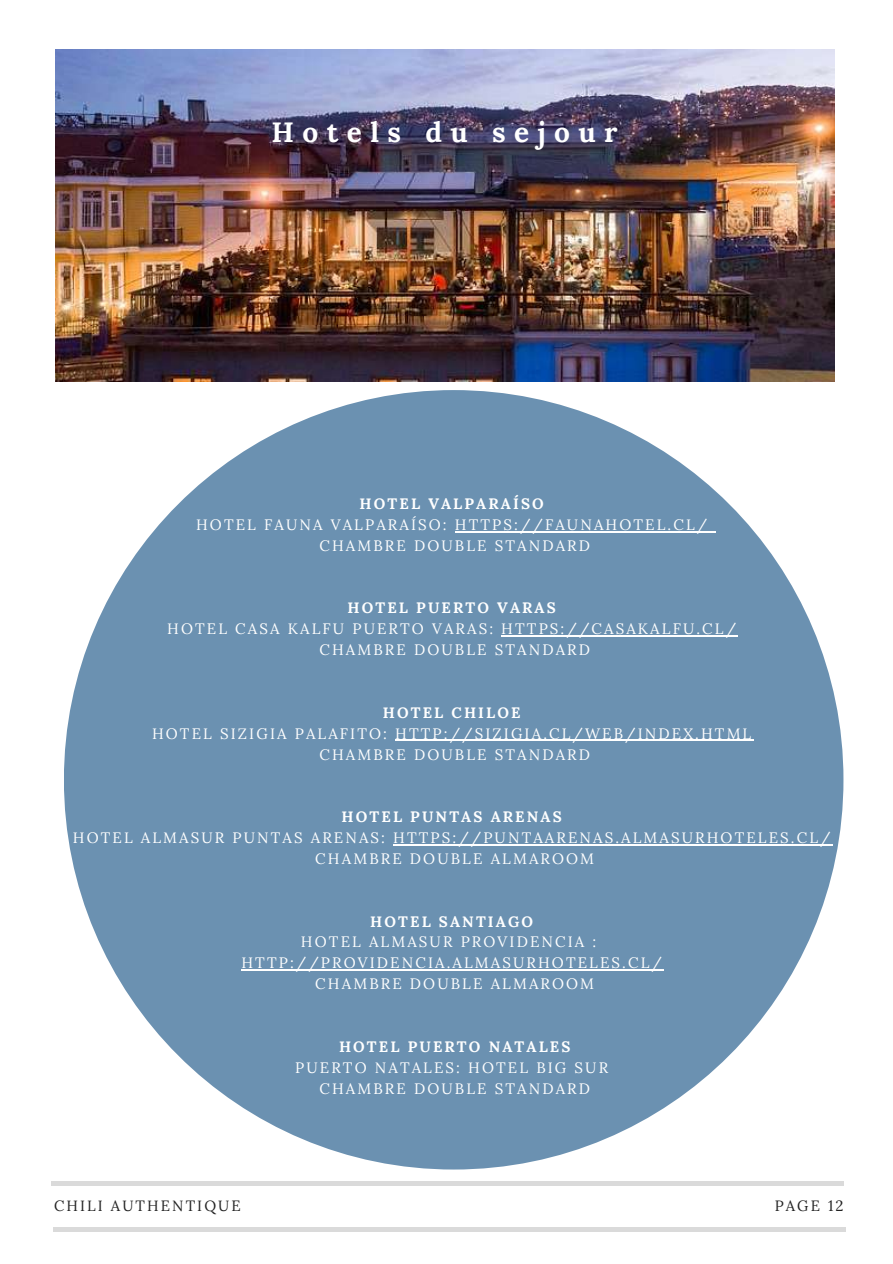
<style>
.page{position:relative;width:893px;height:1264px;background:#fff}
.page>*{position:absolute;margin:0;border:0;box-sizing:border-box;transform-origin:0 0}
.t1{font:700 28.05px "Lora";letter-spacing:.3em;color:#fff}
.t2{font:15px/20.9px "Lora";letter-spacing:.14em;color:#fff;text-align:center}
.t3{font:700 15px "Lora";letter-spacing:.14em;color:#fff}
.t4{font:14.85px "Lora";letter-spacing:.14em;color:#222}
</style>
<div class="page">
<div style="left:64px;top:390px;width:779px;height:779px;background:#6b91b1;border-radius:50%"></div>
<img style="left:55px;top:50px;width:779px;height:331px">
<hr style="left:51px;top:1181px;width:793px;height:4px;background:#dadada">
<hr style="left:53px;top:1227px;width:792px;height:3px;background:#000">
<hr style="left:455px;top:531px;width:254px;height:1px;background:#fff">
<hr style="left:501px;top:635px;width:237px;height:1px;background:#fff">
<hr style="left:395px;top:739px;width:358px;height:2px;background:#fff">
<hr style="left:393px;top:844px;width:439px;height:1px;background:#fff">
<hr style="left:241px;top:969px;width:423px;height:1px;background:#fff">
<h1 class="t1" style="left:271px;top:114px;width:348px">Hotels du sejour</h1>
<p class="t3" style="left:359px;top:494px;width:185px">HOTEL VALPARAÍSO</p>
<p class="t2" style="left:196px;top:514px;width:512px">HOTEL FAUNA VALPARAÍSO: HTTPS://FAUNAHOTEL.CL/<br>CHAMBRE DOUBLE STANDARD</p>
<p class="t3" style="left:347px;top:598px;width:210px">HOTEL PUERTO VARAS</p>
<p class="t2" style="left:167px;top:618px;width:570px">HOTEL CASA KALFU PUERTO VARAS: HTTPS://CASAKALFU.CL/<br>CHAMBRE DOUBLE STANDARD</p>
<p class="t3" style="left:383px;top:702px;width:139px">HOTEL CHILOE</p>
<p class="t2" style="left:152px;top:722px;width:600px">HOTEL SIZIGIA PALAFITO: HTTP://SIZIGIA.CL/WEB/INDEX.HTML<br>CHAMBRE DOUBLE STANDARD</p>
<p class="t3" style="left:341px;top:807px;width:222px">HOTEL PUNTAS ARENAS</p>
<p class="t2" style="left:73px;top:827px;width:759px">HOTEL ALMASUR PUNTAS ARENAS: HTTPS://PUNTAARENAS.ALMASURHOTELES.CL/<br>CHAMBRE DOUBLE ALMAROOM</p>
<p class="t3" style="left:370px;top:911px;width:164px">HOTEL SANTIAGO</p>
<p class="t2" style="left:241px;top:931px;width:422px">HOTEL ALMASUR PROVIDENCIA :<br>HTTP://PROVIDENCIA.ALMASURHOTELES.CL/<br>CHAMBRE DOUBLE ALMAROOM</p>
<p class="t3" style="left:339px;top:1036px;width:233px">HOTEL PUERTO NATALES</p>
<p class="t2" style="left:295px;top:1056px;width:314px">PUERTO NATALES: HOTEL BIG SUR<br>CHAMBRE DOUBLE STANDARD</p>
<p class="t4" style="left:54px;top:1195px;width:188px">CHILI AUTHENTIQUE</p>
<p class="t4" style="left:774px;top:1195px;width:70px">PAGE 12</p>
</div>
